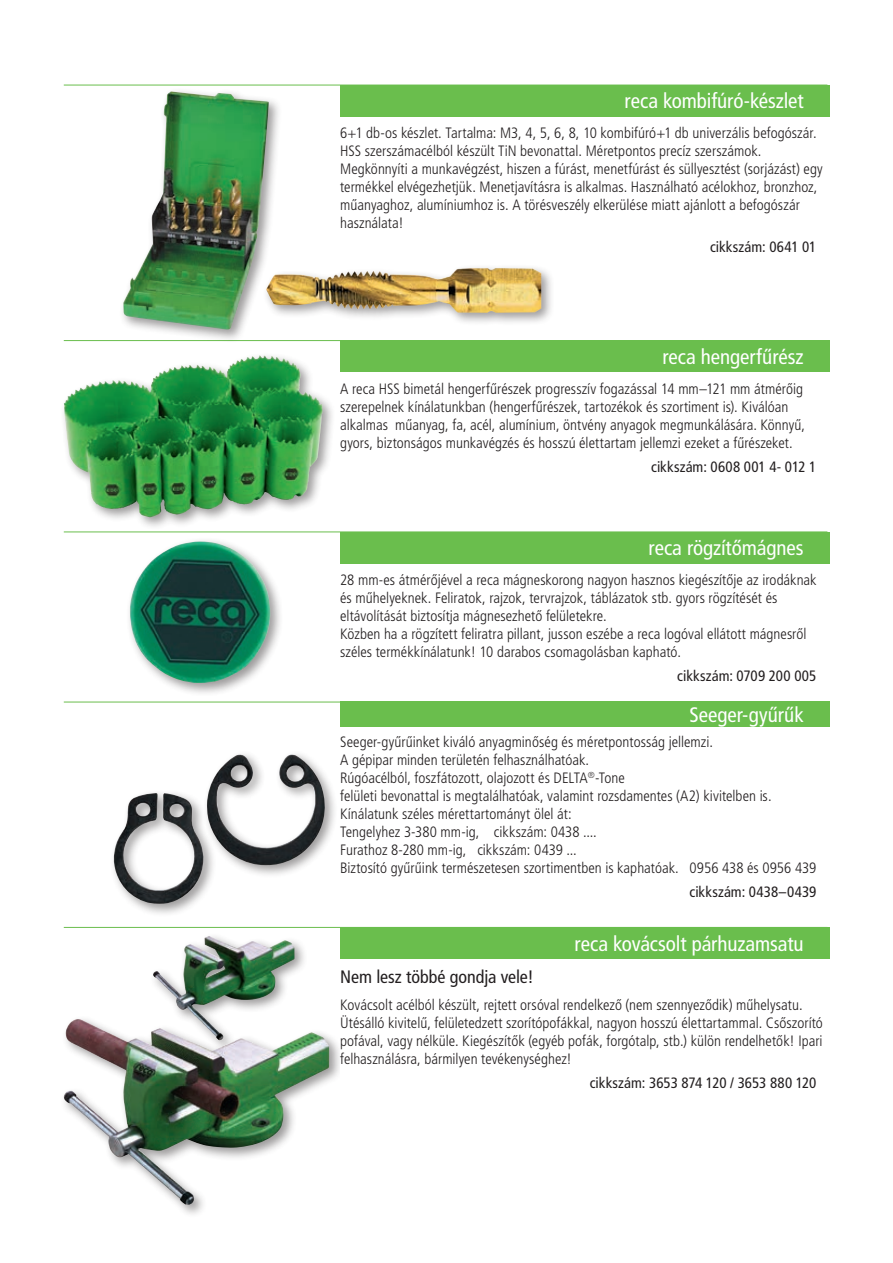
<style>
.page{position:relative;width:893px;height:1263px;background:#fff}
.page>*{position:absolute;margin:0;border:0;box-sizing:border-box;transform-origin:0 0}
.t1{font:condensed 21px "Frutiger LT Pro";letter-spacing:-.005em;color:#fff}
.t2{font:condensed 18px "Frutiger LT Pro";letter-spacing:-.005em;color:#231f20}
.t3{font:300 condensed 15px/18px "Frutiger LT Pro";color:#231f20}
.t4{font:condensed 15px "Frutiger LT Pro";letter-spacing:.005em;color:#231f20}
</style>
<div class="page">
<hr style="left:64px;top:340px;width:763px;height:1px;background:#6abe4d">
<hr style="left:64px;top:531px;width:763px;height:1px;background:#6abe4d">
<hr style="left:64px;top:927px;width:763px;height:1px;background:#6abe4d">
<hr style="left:64px;top:85px;width:763px;height:1px;background:#6abe4d">
<div style="left:340px;top:340px;width:489px;height:32px;background:#6abe4d"></div>
<div style="left:340px;top:531px;width:489px;height:32px;background:#6abe4d"></div>
<div style="left:340px;top:927px;width:489px;height:32px;background:#6abe4d"></div>
<div style="left:340px;top:85px;width:489px;height:32px;background:#6abe4d"></div>
<div style="left:59px;top:351px;width:277px;height:180px;background:#231f20;opacity:.45"></div>
<img style="left:155px;top:356px;width:104px;height:22px">
<div style="left:125px;top:537px;width:159px;height:159px;background:#231f20;opacity:.45"></div>
<img style="left:130px;top:541px;width:141px;height:142px">
<hr style="left:64px;top:702px;width:765px;height:1px;background:#6abe4d">
<div style="left:109px;top:789px;width:108px;height:128px;background:#231f20;opacity:.45"></div>
<img style="left:113px;top:793px;width:91px;height:111px">
<div style="left:202px;top:750px;width:137px;height:128px;background:#231f20;opacity:.45"></div>
<img style="left:207px;top:753px;width:119px;height:114px">
<div style="left:340px;top:702px;width:489px;height:25px;background:#6abe4d"></div>
<div style="left:119px;top:87px;width:163px;height:256px;background:#231f20;opacity:.45"></div>
<img style="left:123px;top:91px;width:146px;height:239px">
<div style="left:149px;top:932px;width:159px;height:121px;background:#231f20;opacity:.45"></div>
<img style="left:153px;top:936px;width:142px;height:78px">
<div style="left:60px;top:1014px;width:283px;height:203px;background:#231f20;opacity:.45"></div>
<img style="left:64px;top:1019px;width:265px;height:186px">
<div style="left:340px;top:969px;width:489px;height:197px;background:#fff"></div>
<div style="left:262px;top:263px;width:293px;height:63px;background:#231f20;opacity:.45"></div>
<img style="left:266px;top:268px;width:275px;height:45px">
<h1 class="t1" style="left:625px;top:89px;width:181px">reca kombifúró-készlet</h1>
<p class="t3" style="left:340px;top:124px;width:484px">6+1 db-os készlet. Tartalma: M3, 4, 5, 6, 8, 10 kombifúró+1 db univerzális befogószár.<br>HSS szerszámacélból készült TiN bevonattal. Méretpontos precíz szerszámok.<br>Megkönnyíti a munkavégzést, hiszen a fúrást, menetfúrást és süllyesztést (sorjázást) egy termékkel elvégezhetjük. Menetjavításra is alkalmas. Használható acélokhoz, bronzhoz, műanyaghoz, alumíniumhoz is. A törésveszély elkerülése miatt ajánlott a befogószár használata!</p>
<p class="t4" style="left:710px;top:239px;width:108px">cikkszám: 0641 01</p>
<h1 class="t1" style="left:662px;top:344px;width:143px">reca hengerfűrész</h1>
<p class="t3" style="left:340px;top:380px;width:466px">A reca HSS bimetál hengerfűrészek progresszív fogazással 14 mm–121 mm átmérőig szerepelnek kínálatunkban (hengerfűrészek, tartozékok és szortiment is). Kiválóan alkalmas műanyag, fa, acél, alumínium, öntvény anyagok megmunkálására. Könnyű, gyors, biztonságos munkavégzés és hosszú élettartam jellemzi ezeket a fűrészeket.</p>
<p class="t4" style="left:651px;top:458px;width:167px">cikkszám: 0608 001 4- 012 1</p>
<h1 class="t1" style="left:648px;top:536px;width:157px">reca rögzítőmágnes</h1>
<p class="t3" style="left:340px;top:571px;width:478px">28 mm-es átmérőjével a reca mágneskorong nagyon hasznos kiegészítője az irodáknak és műhelyeknek. Feliratok, rajzok, tervrajzok, táblázatok stb. gyors rögzítését és eltávolítását biztosítja mágnesezhető felületekre.<br>Közben ha a rögzített feliratra pillant, jusson eszébe a reca logóval ellátott mágnesről széles termékkínálatunk! 10 darabos csomagolásban kapható.</p>
<p class="t4" style="left:677px;top:667px;width:141px">cikkszám: 0709 200 005</p>
<h1 class="t1" style="left:689px;top:703px;width:116px">Seeger-gyűrűk</h1>
<p class="t3" style="left:340px;top:733px;width:478px">Seeger-gyűrűinket kiváló anyagminőség és méretpontosság jellemzi.<br>A gépipar minden területén felhasználhatóak.<br>Rúgóacélból, foszfátozott, olajozott és DELTA<sup>®</sup>-Tone<br>felületi bevonattal is megtalálhatóak, valamint rozsdamentes (A2) kivitelben is.<br>Kínálatunk széles mérettartományt ölel át:<br>Tengelyhez 3-380 mm-ig, cikkszám: 0438 ....<br>Furathoz 8-280 mm-ig, cikkszám: 0439 ...<br>Biztosító gyűrűink természetesen szortimentben is kaphatóak. 0956 438 és 0956 439</p>
<p class="t4" style="left:689px;top:883px;width:128px">cikkszám: 0438–0439</p>
<h1 class="t1" style="left:575px;top:931px;width:231px">reca kovácsolt párhuzamsatu</h1>
<p class="t2" style="left:340px;top:966px;width:195px">Nem lesz többé gondja vele!</p>
<p class="t3" style="left:340px;top:996px;width:484px">Kovácsolt acélból készült, rejtett orsóval rendelkező (nem szennyeződik) műhelysatu.<br>Ütésálló kivitelű, felületedzett szorítópofákkal, nagyon hosszú élettartammal. Csőszorító pofával, vagy nélküle. Kiegészítők (egyéb pofák, forgótalp, stb.) külön rendelhetők! Ipari felhasználásra, bármilyen tevékenységhez!</p>
<p class="t4" style="left:590px;top:1074px;width:228px">cikkszám: 3653 874 120 / 3653 880 120</p>
</div>
